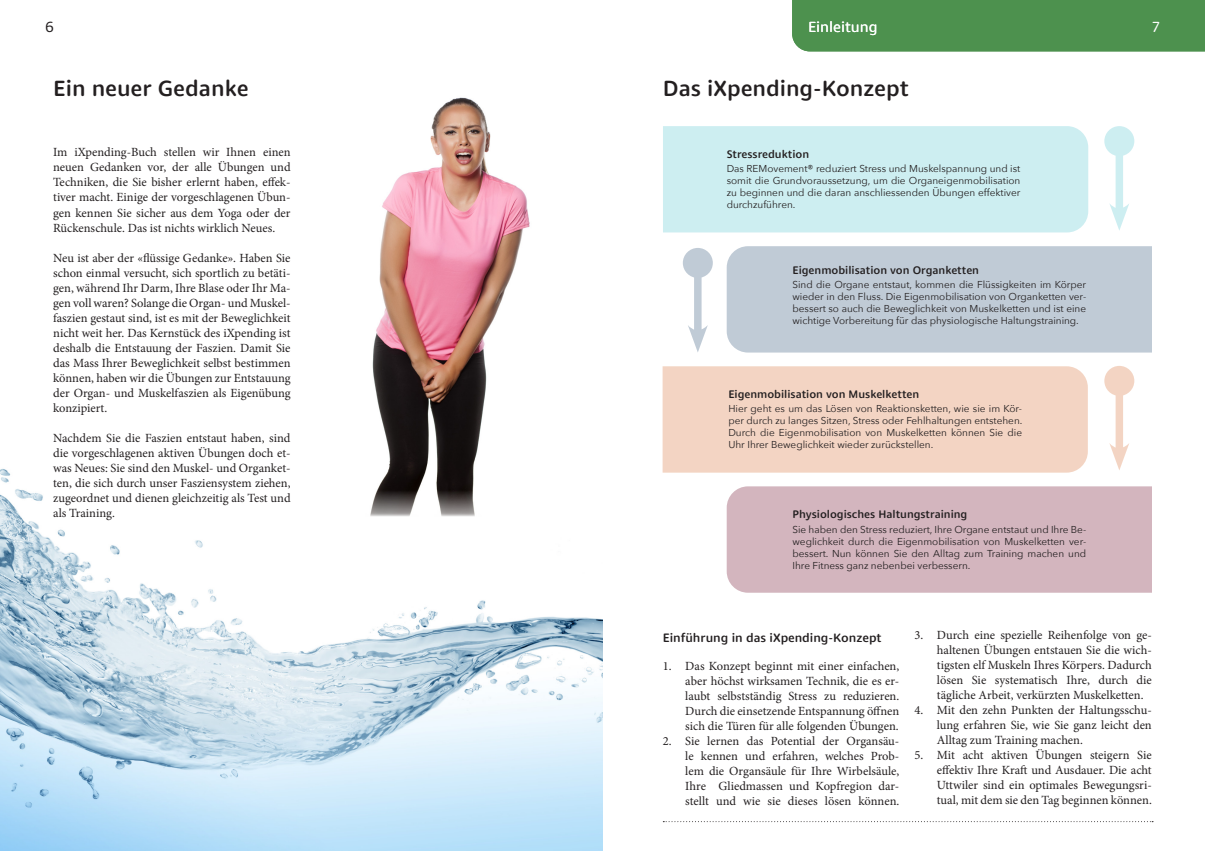
<style>
.page{position:relative;width:1205px;height:851px;background:#fff}
.page>*{position:absolute;margin:0;border:0;box-sizing:border-box;transform-origin:0 0}
.Titel{font:500 22.5px "Dita";color:#231f20}
.t1{font:15px "Dita";color:#fff}
.t2{font:15px "Dita";color:#231f20}
.Lauftext{font:12.5px/15px "Minion Pro";color:#231f20;text-align:justify}
.Zwischentitel{font:500 12.5px "Dita";color:#231f20}
.Info_Titel{font:500 11.25px "Dita";color:#231f20}
.Info_Text{font:10px/12px "Avenir Next";color:#231f20;text-align:justify}
</style>
<div class="page">
<div style="left:792px;top:0;width:413px;height:51px;background:#4d914e"></div>
<svg style="left:663px;top:821px;width:490px;height:1px"></svg>
<img style="left:0;top:469px;width:602px;height:381px">
<img style="left:343px;top:97px;width:197px;height:419px">
<div style="left:663px;top:126px;width:425px;height:106px;background:#cdeef1"></div>
<div style="left:727px;top:246px;width:425px;height:106px;background:#c0cbd6"></div>
<div style="left:662px;top:366px;width:426px;height:106px;background:#f3d4c3"></div>
<div style="left:727px;top:486px;width:425px;height:106px;background:#d3b5be"></div>
<div style="left:1115px;top:141px;width:8px;height:74px;background:#cdeef1"></div>
<div style="left:1104px;top:126px;width:30px;height:30px;background:#cdeef1;border-radius:50%"></div>
<svg style="left:1110px;top:203px;width:19px;height:28px"></svg>
<div style="left:1115px;top:381px;width:8px;height:73px;background:#f3d4c3"></div>
<div style="left:1104px;top:366px;width:30px;height:30px;background:#f3d4c3;border-radius:50%"></div>
<svg style="left:1109px;top:443px;width:20px;height:27px"></svg>
<div style="left:694px;top:263px;width:7px;height:73px;background:#c0cbd6"></div>
<div style="left:683px;top:248px;width:30px;height:30px;background:#c0cbd6;border-radius:50%"></div>
<svg style="left:688px;top:325px;width:20px;height:27px"></svg>
<p class="t2" style="left:45px;top:17px;width:10px">6</p>
<p class="t1" style="left:808px;top:17px;width:71px">Einleitung</p>
<p class="t1" style="left:1152px;top:17px;width:9px">7</p>
<p class="Titel" style="left:53px;top:75px;width:197px">Ein neuer Gedanke</p>
<p class="Lauftext" style="left:53px;top:145px;width:239px">Im iXpending-Buch stellen wir Ihnen einen neuen Gedanken vor, der alle Übungen und Techniken, die Sie bisher erlernt haben, effek&shy;tiver macht. Einige der vorgeschlagenen Übun&shy;gen kennen Sie sicher aus dem Yoga oder der Rückenschule. Das ist nichts wirklich Neues.</p>
<p class="Lauftext" style="left:53px;top:250px;width:239px">Neu ist aber der «flüssige Gedanke». Haben Sie schon einmal versucht, sich sportlich zu betäti&shy;gen, während Ihr Darm, Ihre Blase oder Ihr Ma&shy;gen voll waren? Solange die Organ- und Muskel&shy;faszien gestaut sind, ist es mit der Beweglichkeit nicht weit her. Das Kernstück des iXpending ist deshalb die Entstauung der Faszien. Damit Sie das Mass Ihrer Beweglichkeit selbst bestimmen können, haben wir die Übungen zur Entstauung der Organ- und Muskelfaszien als Eigenübung konzipiert.</p>
<p class="Lauftext" style="left:53px;top:430px;width:239px">Nachdem Sie die Faszien entstaut haben, sind die vorgeschlagenen aktiven Übungen doch et&shy;was Neues: Sie sind den Muskel- und Organket&shy;ten, die sich durch unser Fasziensystem ziehen, zugeordnet und dienen gleichzeitig als Test und als Training.</p>
<p class="Titel" style="left:663px;top:75px;width:247px">Das iXpending-Konzept</p>
<p class="Info_Titel" style="left:727px;top:147px;width:84px">Stressreduktion</p>
<p class="Info_Text" style="left:727px;top:162px;width:295px">Das REMovement® reduziert Stress und Muskelspannung und ist somit die Grundvoraussetzung, um die Organeigenmobilisation zu beginnen und die daran anschliessenden Übungen effektiver durchzuführen.</p>
<p class="Info_Titel" style="left:792px;top:263px;width:188px">Eigenmobilisation von Organketten</p>
<p class="Info_Text" style="left:792px;top:278px;width:295px">Sind die Organe entstaut, kommen die Flüssigkeiten im Körper wieder in den Fluss. Die Eigenmobilisation von Organketten ver&shy;bessert so auch die Beweglichkeit von Muskelketten und ist eine wichtige Vorbereitung für das physiologische Haltungstraining.</p>
<p class="Info_Titel" style="left:728px;top:387px;width:192px">Eigenmobilisation von Muskelketten</p>
<p class="Info_Text" style="left:728px;top:402px;width:295px">Hier geht es um das Lösen von Reaktionsketten, wie sie im Kör&shy;per durch zu langes Sitzen, Stress oder Fehlhaltungen entstehen.<br>Durch die Eigenmobilisation von Muskelketten können Sie die Uhr Ihrer Beweglichkeit wieder zurückstellen.</p>
<p class="Info_Titel" style="left:792px;top:507px;width:176px">Physiologisches Haltungstraining</p>
<p class="Info_Text" style="left:792px;top:522px;width:295px">Sie haben den Stress reduziert, Ihre Organe entstaut und Ihre Be&shy;weglichkeit durch die Eigenmobilisation von Muskelketten ver&shy;bessert. Nun können Sie den Alltag zum Training machen und Ihre Fitness ganz nebenbei verbessern.</p>
<p class="Zwischentitel" style="left:663px;top:630px;width:220px">Einführung in das iXpending-Konzept</p>
<p class="Lauftext" style="left:685px;top:658px;width:215px;text-indent:-22px">1. Das Konzept beginnt mit einer einfachen, aber höchst wirksamen Technik, die es er&shy;laubt selbstständig Stress zu reduzieren.<br>Durch die einsetzende Entspannung öffnen sich die Türen für alle folgenden Übungen.</p>
<p class="Lauftext" style="left:685px;top:733px;width:216px;text-indent:-22px">2. Sie lernen das Potential der Organsäu&shy;le kennen und erfahren, welches Prob&shy;lem die Organsäule für Ihre Wirbelsäule, Ihre Gliedmassen und Kopfregion dar&shy;stellt und wie sie dieses lösen können.</p>
<p class="Lauftext" style="left:937px;top:627px;width:216px;text-indent:-22px">3. Durch eine spezielle Reihenfolge von ge&shy;haltenen Übungen entstauen Sie die wich&shy;tigsten elf Muskeln Ihres Körpers. Dadurch lösen Sie systematisch Ihre, durch die tägliche Arbeit, verkürzten Muskelketten.</p>
<p class="Lauftext" style="left:937px;top:702px;width:216px;text-indent:-22px">4. Mit den zehn Punkten der Haltungsschu&shy;lung erfahren Sie, wie Sie ganz leicht den Alltag zum Training machen.</p>
<p class="Lauftext" style="left:937px;top:747px;width:216px;text-indent:-22px">5. Mit acht aktiven Übungen steigern Sie effektiv Ihre Kraft und Ausdauer. Die acht Uttwiler sind ein optimales Bewegungsri&shy;tual, mit dem sie den Tag beginnen können.</p>
</div>
